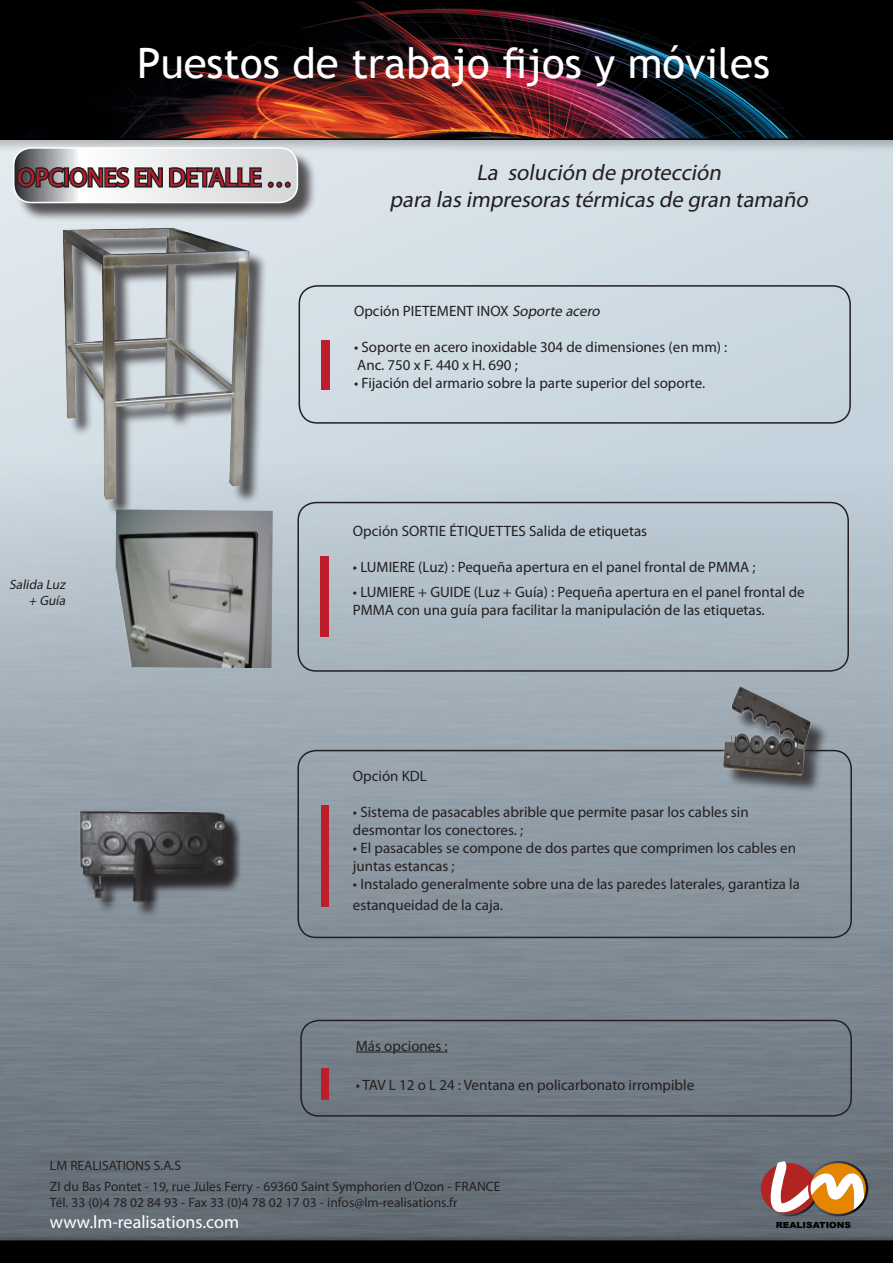
<style>
.page{position:relative;width:893px;height:1263px;background:#fff}
.page>*{position:absolute;margin:0;border:0;box-sizing:border-box;transform-origin:0 0}
.t1{font:42px "Trebuchet MS";color:#fff}
.t2{font:42px "Myriad Pro";color:#fff}
.t3{font:25.5px "Myriad Pro";color:#be1d2c}
.t4{font:italic 22.5px "Myriad Pro";color:#231f20}
.Normal_e{font:18px "Myriad Pro";color:#fff}
.t5{font:15px/18px "Myriad Pro";color:#231f20}
.Normal_e-2{font:13.5px "Myriad Pro";color:#231f20}
.t6{font:italic 13.5px "Myriad Pro";color:#231f20}
.t7{font:900 8.4px "Arial";color:#000;scale:1.09 1}
.s1{font-style:italic}
</style>
<div class="page">
<div style="left:0;top:0;width:893px;height:1240px;background:#d0dce4"></div>
<img style="left:0;top:463px;width:893px;height:770px">
<div style="left:0;top:0;width:893px;height:153px;background:#231f20;opacity:.25"></div>
<div style="left:0;top:1233px;width:893px;height:30px;background:#231f20;opacity:.25"></div>
<svg style="left:0;top:0;width:893px;height:140px;background:#250f10"></svg>
<div style="left:0;top:1240px;width:893px;height:23px;background:#000"></div>
<svg style="left:759px;top:1161px;width:109px;height:55px;background:#b9876d"></svg>
<div style="left:15px;top:150px;width:302px;height:72px;background:#231f20;opacity:.75"></div>
<svg style="left:14px;top:147px;width:283px;height:56px"></svg>
<div style="left:13px;top:147px;width:285px;height:56px;border:2px solid #fff;border-radius:18px"></div>
<div style="left:297px;top:502px;width:552px;height:170px;border:2px solid #231f20;border-radius:18px"></div>
<div style="left:297px;top:750px;width:555px;height:188px;border:2px solid #231f20;border-radius:18px"></div>
<div style="left:299px;top:285px;width:552px;height:139px;border:2px solid #231f20;border-radius:18px"></div>
<div style="left:321px;top:340px;width:9px;height:49px;background:#be1d2c"></div>
<img style="left:33px;top:799px;width:235px;height:123px">
<div style="left:726px;top:690px;width:103px;height:104px;background:#231f20;opacity:.75"></div>
<img style="left:710px;top:672px;width:114px;height:115px">
<div style="left:321px;top:805px;width:8px;height:101px;background:#be1d2c"></div>
<div style="left:320px;top:556px;width:9px;height:80px;background:#be1d2c"></div>
<img style="left:44px;top:216px;width:233px;height:297px">
<hr style="left:356px;top:1051px;width:92px;height:1px;background:#231f20">
<div style="left:300px;top:1020px;width:552px;height:96px;border:2px solid #231f20;border-radius:18px"></div>
<div style="left:321px;top:1068px;width:8px;height:32px;background:#be1d2c"></div>
<img style="left:115px;top:509px;width:158px;height:159px">
<p class="t1" style="left:137px;top:39px;width:634px">Puestos de trabajo fijos y móviles</p>
<h1 class="t2" style="left:349px;top:49px;width:378px">Concepteur Fabricant</h1>
<p class="t3" style="left:17px;top:162px;width:276px">OPCIONES EN DETALLE …</p>
<p class="t4" style="left:476px;top:159px;width:251px">La solución de protección</p>
<p class="t4" style="left:389px;top:186px;width:425px">para las impresoras térmicas de gran tamaño</p>
<p class="t6" style="left:9px;top:576px;width:60px">Salida Luz</p>
<p class="t6" style="left:28px;top:592px;width:41px">+ Guía</p>
<p class="t5" style="left:354px;top:302px;width:250px">Opción PIETEMENT INOX <span class="s1">Soporte acero</span></p>
<p class="t5" style="left:354px;top:338px;width:375px">• Soporte en acero inoxidable 304 de dimensiones (en mm) :</p>
<p class="t5" style="left:357px;top:356px;width:162px">Anc. 750 x F. 440 x H. 690 ;</p>
<p class="t5" style="left:354px;top:374px;width:353px">• Fijación del armario sobre la parte superior del soporte.</p>
<p class="t5" style="left:353px;top:522px;width:296px">Opción SORTIE ÉTIQUETTES Salida de etiquetas</p>
<p class="t5" style="left:353px;top:558px;width:404px">• LUMIERE (Luz) : Pequeña apertura en el panel frontal de PMMA ;</p>
<p class="t5" style="left:353px;top:583px;width:453px">• LUMIERE + GUIDE (Luz + Guía) : Pequeña apertura en el panel frontal de<br>PMMA con una guía para facilitar la manipulación de las etiquetas.</p>
<p class="t5" style="left:353px;top:766px;width:76px">Opción KDL</p>
<p class="t5" style="left:353px;top:802px;width:397px">• Sistema de pasacables abrible que permite pasar los cables sin</p>
<p class="t5" style="left:353px;top:820px;width:172px">desmontar los conectores. ;</p>
<p class="t5" style="left:353px;top:838px;width:445px">• El pasacables se compone de dos partes que comprimen los cables en juntas estancas ;</p>
<p class="t5" style="left:353px;top:872px;width:449px;line-height:21.6px">• Instalado generalmente sobre una de las paredes laterales, garantiza la estanqueidad de la caja.</p>
<p class="t5" style="left:356px;top:1036px;width:93px">Más opciones :</p>
<p class="t5" style="left:356px;top:1076px;width:340px">• TAV L 12 o L 24 : Ventana en policarbonato irrompible</p>
<p class="Normal_e-2" style="left:50px;top:1157px;width:133px">LM REALISATIONS S.A.S</p>
<p class="Normal_e-2" style="left:50px;top:1178px;width:452px">ZI du Bas Pontet - 19, rue Jules Ferry - 69360 Saint Symphorien d’Ozon - FRANCE</p>
<p class="Normal_e-2" style="left:50px;top:1194px;width:409px">Tél. 33 (0)4 78 02 84 93 - Fax 33 (0)4 78 02 17 03 - infos@lm-realisations.fr</p>
<p class="Normal_e" style="left:50px;top:1211px;width:191px">www.lm-realisations.com</p>
<p class="t7" style="left:776px;top:1220px;width:71px">REALISATIONS</p>
</div>
